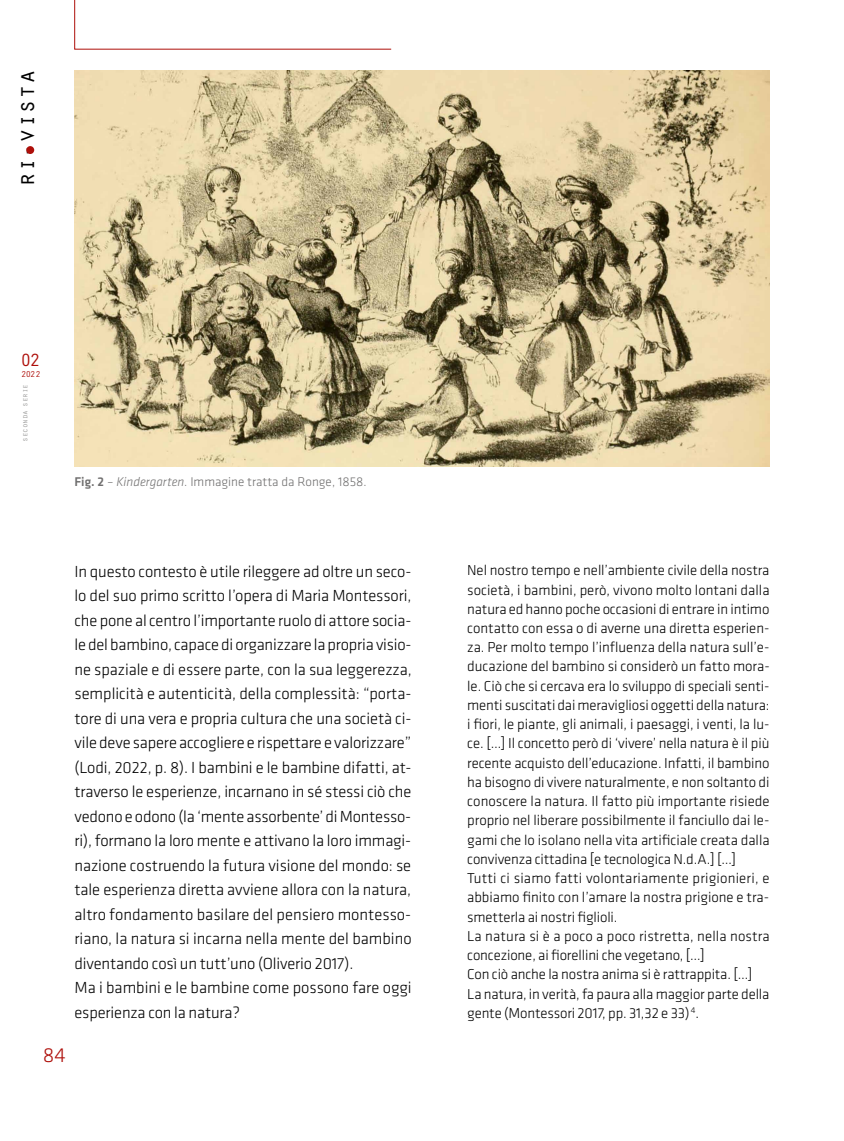
<style>
.page{position:relative;width:844px;height:1141px;background:#fff}
.page>*{position:absolute;margin:0;border:0;box-sizing:border-box;transform-origin:0 0}
.t1{font:24.5px "Orator Std";color:#000}
.t2{font:300 21px "Klavika";color:#ae0f0a}
.t3{font:18.38px "Orator Std";color:#ae0f0a}
.t4{font:300 16.62px/24.5px "Klavika";letter-spacing:-.005em;color:#000}
.t5{font:300 14.88px/19.2px "Klavika";letter-spacing:-.005em;color:#000}
.t6{font:300 13.12px "Klavika";color:#706f6f}
.t7{font:8.75px "Orator Std";color:#ae0f0a}
.t8{font:7.88px "Orator Std";letter-spacing:-.025em;color:#9d9d9c}
.s1{font-weight:500}
.s2{font-style:italic}
</style>
<div class="page">
<svg style="left:74px;top:0;width:317px;height:50px"></svg>
<div style="left:26px;top:146px;width:8px;height:8px;background:#ae0f0a;border-radius:50%"></div>
<img style="left:74px;top:71px;width:695px;height:395px">
<h1 class="t1" style="left:9px;top:187px;width:119px;rotate:-90deg">ri-vista</h1>
<p class="t3" style="left:20px;top:347px;width:22px">02</p>
<p class="t7" style="left:21px;top:368px;width:21px">2022</p>
<p class="t8" style="left:19px;top:442px;width:59px;rotate:-90deg">seconda serie</p>
<p class="t6" style="left:74px;top:475px;width:293px"><span class="s1">Fig. 2</span> – <span class="s2">Kindergarten</span>. Immagine tratta da Ronge, 1858.</p>
<p class="t4" style="left:74px;top:559px;width:338px">In questo contesto è utile rileggere ad oltre un seco&shy;lo del suo primo scritto l’opera di Maria Montessori, che pone al centro l’importante ruolo di attore socia&shy;le del bambino, capace di organizzare la propria visio&shy;ne spaziale e di essere parte, con la sua leggerezza, semplicità e autenticità, della complessità: “porta&shy;tore di una vera e propria cultura che una società ci&shy;vile deve sapere accogliere e rispettare e valorizzare” (Lodi, 2022, p. 8). I bambini e le bambine difatti, at&shy;traverso le esperienze, incarnano in sé stessi ciò che vedono e odono (la ‘mente assorbente’ di Montesso&shy;ri), formano la loro mente e attivano la loro immagi&shy;nazione costruendo la futura visione del mondo: se tale esperienza diretta avviene allora con la natura, altro fondamento basilare del pensiero montesso&shy;riano, la natura si incarna nella mente del bambino diventando così un tutt’uno (Oliverio 2017).<br>Ma i bambini e le bambine come possono fare oggi esperienza con la natura?</p>
<p class="t5" style="left:467px;top:561px;width:304px">Nel nostro tempo e nell’ambiente civile della nostra società, i bambini, però, vivono molto lontani dalla natura ed hanno poche occasioni di entrare in intimo contatto con essa o di averne una diretta esperien&shy;za. Per molto tempo l’influenza della natura sull’e&shy;ducazione del bambino si considerò un fatto mora&shy;le. Ciò che si cercava era lo sviluppo di speciali senti&shy;menti suscitati dai meravigliosi oggetti della natura: i fiori, le piante, gli animali, i paesaggi, i venti, la lu&shy;ce. […] Il concetto però di ‘vivere’ nella natura è il più recente acquisto dell’educazione. Infatti, il bambino ha bisogno di vivere naturalmente, e non soltanto di conoscere la natura. Il fatto più importante risiede proprio nel liberare possibilmente il fanciullo dai le&shy;gami che lo isolano nella vita artificiale creata dalla convivenza cittadina [e tecnologica N.d.A.] […]<br>Tutti ci siamo fatti volontariamente prigionieri, e abbiamo finito con l’amare la nostra prigione e tra&shy;smetterla ai nostri figlioli.<br>La natura si è a poco a poco ristretta, nella nostra concezione, ai fiorellini che vegetano, […]<br>Con ciò anche la nostra anima si è rattrappita. […] La natura, in verità, fa paura alla maggior parte della gente (Montessori 2017, pp. 31,32 e 33) <sup>4</sup>.</p>
<h2 class="t2" style="left:43px;top:1044px;width:24px">84</h2>
</div>
